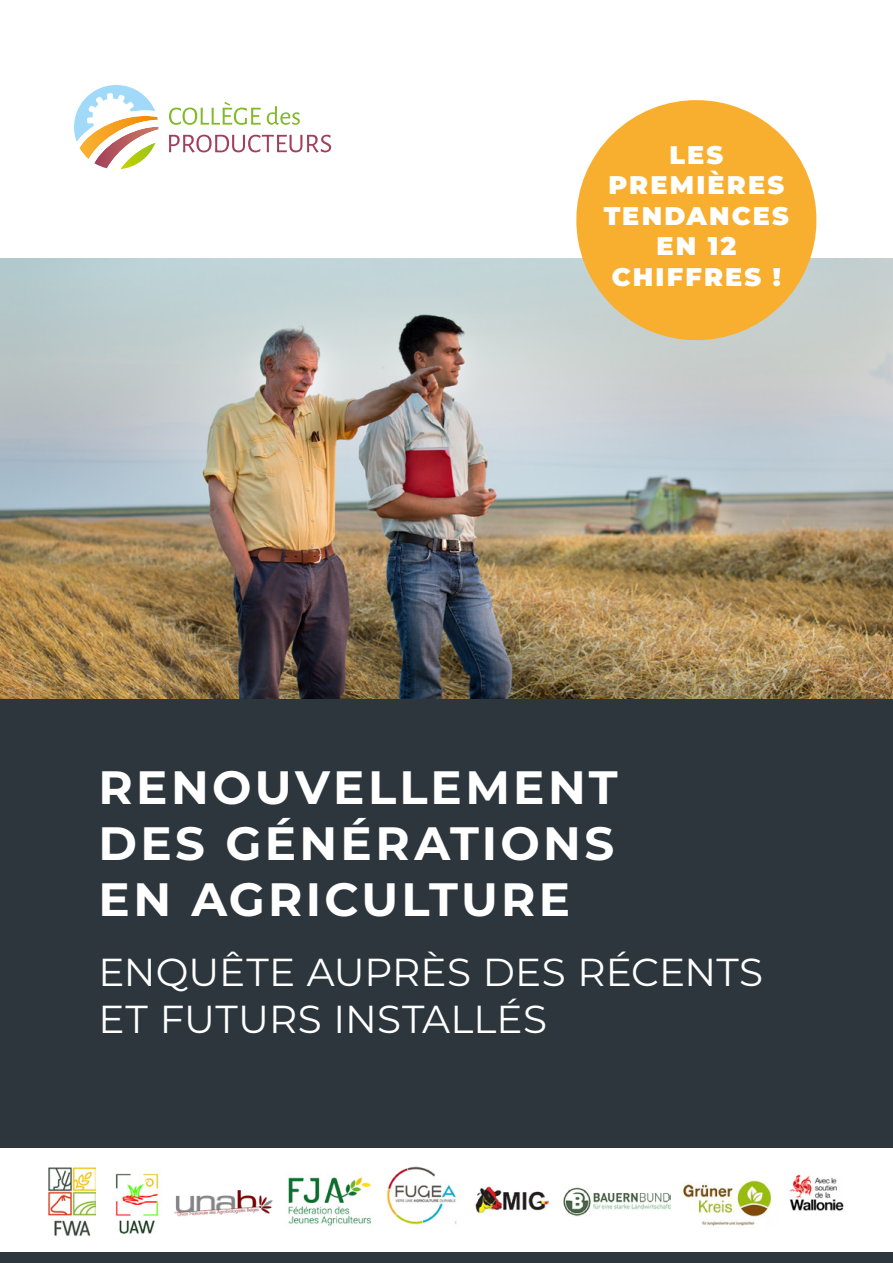
<style>
.page{position:relative;width:893px;height:1263px;background:#fff}
.page>*{position:absolute;margin:0;border:0;box-sizing:border-box;transform-origin:0 0}
.t1{font:700 46.8px/56.1px "Montserrat";letter-spacing:.07em;color:#fff;text-align:justify}
.t2{font:39px/46.8px "Montserrat";letter-spacing:.005em;color:#fff}
.t3{font:900 25.5px/30.6px "Montserrat";letter-spacing:.085em;color:#fff;text-align:center}
</style>
<div class="page">
<div style="left:0;top:698px;width:893px;height:450px;background:#2c363c"></div>
<img style="left:0;top:258px;width:893px;height:440px">
<svg style="left:169px;top:102px;width:92px;height:23px"></svg>
<svg style="left:267px;top:106px;width:33px;height:19px"></svg>
<svg style="left:169px;top:135px;width:162px;height:17px"></svg>
<svg style="left:74px;top:85px;width:84px;height:84px"></svg>
<div style="left:0;top:1252px;width:893px;height:11px;background:#2c363c"></div>
<svg style="left:564px;top:100px;width:264px;height:252px;background:#f0bf68"></svg>
<img style="left:115px;top:1173px;width:44px;height:62px">
<img style="left:174px;top:1190px;width:99px;height:27px">
<img style="left:288px;top:1177px;width:83px;height:49px">
<img style="left:386px;top:1166px;width:71px;height:59px">
<img style="left:475px;top:1186px;width:74px;height:27px">
<img style="left:563px;top:1187px;width:107px;height:29px">
<img style="left:681px;top:1180px;width:93px;height:46px">
<img style="left:49px;top:1167px;width:47px;height:70px">
<img style="left:789px;top:1174px;width:55px;height:37px">
<p class="t3" style="left:604px;top:138px;width:187px">LES<br>PREMIÈRES<br>TENDANCES<br>EN 12<br>CHIFFRES !</p>
<p class="t1" style="left:98px;top:757px;width:521px">RENOUVELLEMENT DES GÉNÉRATIONS EN AGRICULTURE</p>
<p class="t2" style="left:98px;top:947px;width:666px">ENQUÊTE AUPRÈS DES RÉCENTS<br>ET FUTURS INSTALLÉS</p>
</div>
